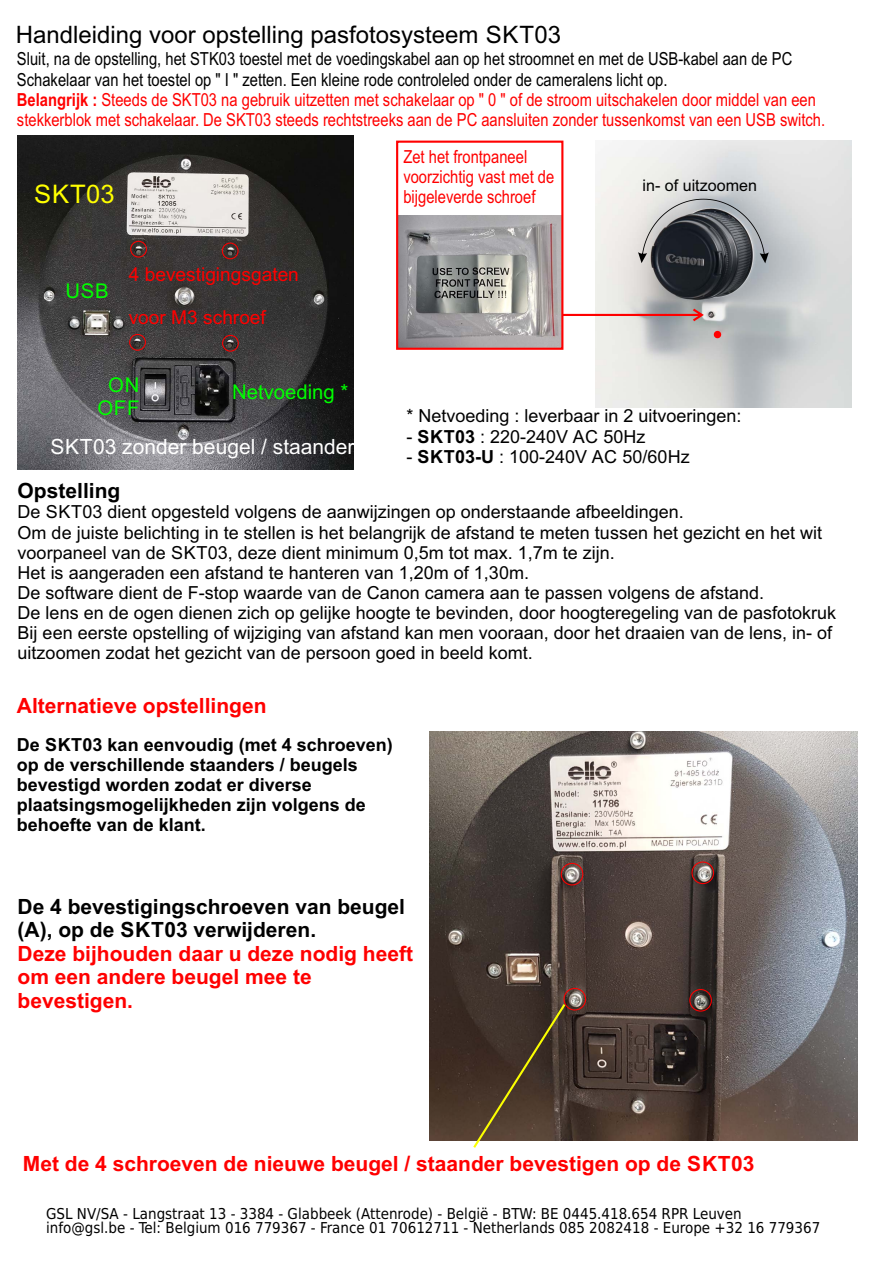
<style>
.page{position:relative;width:893px;height:1263px;background:#fff}
.page>*{position:absolute;margin:0;border:0;box-sizing:border-box;transform-origin:0 0}
.t1{font:25.65px "Arial";letter-spacing:.025em;color:#ff0}
.t2{font:24px "Arial";color:#000}
.t3{font:700 21px/23.4px "Arial";color:#f00}
.t4{font:700 21px/23.4px "Arial";color:#000}
.t5{font:21px "Arial";color:#fff}
.t6{font:20.4px/22.6px "Arial";color:#0f0;text-align:center}
.t7{font:19.2px "Arial";color:#f00}
.t8{font:18px/20.1px "Arial";color:#000}
.t9{font:18px/20.4px "Arial Narrow";color:#f00}
.t10{font:700 18px/20.1px "Arial";color:#000}
.t11{font:16.05px "Arial";color:#000}
.t12{font:15px/13.5px "DejaVu Sans Condensed";color:#000}
.s1{color:#000}
.s2{font-weight:700}
</style>
<div class="page">
<img style="left:18px;top:136px;width:336px;height:333px">
<div style="left:130px;top:241px;width:17px;height:17px;border:1px solid #f00;border-radius:50%"></div>
<div style="left:222px;top:243px;width:17px;height:16px;border:1px solid #f00;border-radius:50%"></div>
<div style="left:129px;top:334px;width:17px;height:17px;border:1px solid #f00;border-radius:50%"></div>
<div style="left:222px;top:335px;width:17px;height:17px;border:1px solid #f00;border-radius:50%"></div>
<img style="left:595px;top:140px;width:256px;height:267px">
<div style="left:714px;top:331px;width:7px;height:7px;background:#f00;border-radius:50%"></div>
<img style="left:399px;top:216px;width:161px;height:131px">
<div style="left:396px;top:141px;width:167px;height:209px;border:2px solid #f00"></div>
<svg style="left:562px;top:309px;width:142px;height:12px"></svg>
<svg style="left:638px;top:199px;width:131px;height:64px;background:#77797d"></svg>
<img style="left:429px;top:731px;width:428px;height:409px">
<div style="left:561px;top:863px;width:22px;height:22px;border:1px solid #f00;border-radius:50%"></div>
<div style="left:691px;top:861px;width:23px;height:23px;border:1px solid #f00;border-radius:50%"></div>
<div style="left:563px;top:988px;width:23px;height:22px;border:1px solid #f00;border-radius:50%"></div>
<div style="left:689px;top:989px;width:23px;height:22px;border:1px solid #f00;border-radius:50%"></div>
<svg style="left:471px;top:1002px;width:96px;height:146px;background:#534435"></svg>
<h2 class="t2" style="left:16px;top:25px;width:547px">Handleiding voor opstelling pasfotosysteem SKT03</h2>
<p class="t9" style="left:17px;top:50px;width:810px"><span class="s1">Sluit, na de opstelling, het STK03 toestel met de voedingskabel aan op het stroomnet en met de USB-kabel aan de PC Schakelaar van het toestel op " I " zetten. Een kleine rode controleled onder de cameralens licht op.<br></span><span class="s2">Belangrijk :</span> Steeds de SKT03 na gebruik uitzetten met schakelaar op " 0 " of de stroom uitschakelen door middel van een stekkerblok met schakelaar. De SKT03 steeds rechtstreeks aan de PC aansluiten zonder tussenkomst van een USB switch.</p>
<h1 class="t1" style="left:34px;top:184px;width:82px">SKT03</h1>
<p class="t6" style="left:66px;top:282px;width:45px">USB</p>
<p class="t7" style="left:129px;top:267px;width:172px">4 bevestigingsgaten</p>
<p class="t7" style="left:129px;top:310px;width:139px">voor M3 schroef</p>
<p class="t6" style="left:97px;top:375px;width:44px">ON<br>OFF</p>
<p class="t6" style="left:232px;top:382px;width:118px">Netvoeding *</p>
<p class="t5" style="left:50px;top:439px;width:306px">SKT03 zonder beugel / staander</p>
<p class="t9" style="left:403px;top:148px;width:152px">Zet het frontpaneel voorzichtig vast met de bijgeleverde schroef</p>
<p class="t11" style="left:643px;top:179px;width:116px">in- of uitzoomen</p>
<p class="t8" style="left:406px;top:408px;width:337px">* Netvoeding : leverbaar in 2 uitvoeringen:</p>
<p class="t8" style="left:406px;top:428px;width:241px">- <span class="s2">SKT03</span> : 220-240V AC 50Hz</p>
<p class="t8" style="left:406px;top:448px;width:285px">- <span class="s2">SKT03-U</span> : 100-240V AC 50/60Hz</p>
<p class="t4" style="left:18px;top:480px;width:104px">Opstelling</p>
<p class="t8" style="left:18px;top:504px;width:820px">De SKT03 dient opgesteld volgens de aanwijzingen op onderstaande afbeeldingen.<br>Om de juiste belichting in te stellen is het belangrijk de afstand te meten tussen het gezicht en het wit voorpaneel van de SKT03, deze dient minimum 0,5m tot max. 1,7m te zijn.<br>Het is aangeraden een afstand te hanteren van 1,20m of 1,30m.<br>De software dient de F-stop waarde van de Canon camera aan te passen volgens de afstand.<br>De lens en de ogen dienen zich op gelijke hoogte te bevinden, door hoogteregeling van de pasfotokruk Bij een eerste opstelling of wijziging van afstand kan men vooraan, door het draaien van de lens, in- of uitzoomen zodat het gezicht van de persoon goed in beeld komt.</p>
<p class="t3" style="left:17px;top:696px;width:251px">Alternatieve opstellingen</p>
<p class="t10" style="left:17px;top:736px;width:378px">De SKT03 kan eenvoudig (met 4 schroeven) op de verschillende staanders / beugels bevestigd worden zodat er diverse plaatsingsmogelijkheden zijn volgens de behoefte van de klant.</p>
<p class="t4" style="left:18px;top:897px;width:389px">De 4 bevestigingschroeven van beugel (A), op de SKT03 verwijderen.</p>
<p class="t3" style="left:18px;top:943px;width:397px">Deze bijhouden daar u deze nodig heeft om een andere beugel mee te bevestigen.</p>
<p class="t3" style="left:23px;top:1154px;width:733px">Met de 4 schroeven de nieuwe beugel / staander bevestigen op de SKT03</p>
<p class="t12" style="left:46px;top:1208px;width:776px">GSL NV/SA - Langstraat 13 - 3384 - Glabbeek (Attenrode) - België - BTW: BE 0445.418.654 RPR Leuven info@gsl.be - Tel: Belgium 016 779367 - France 01 70612711 - Netherlands 085 2082418 - Europe +32 16 779367</p>
</div>
